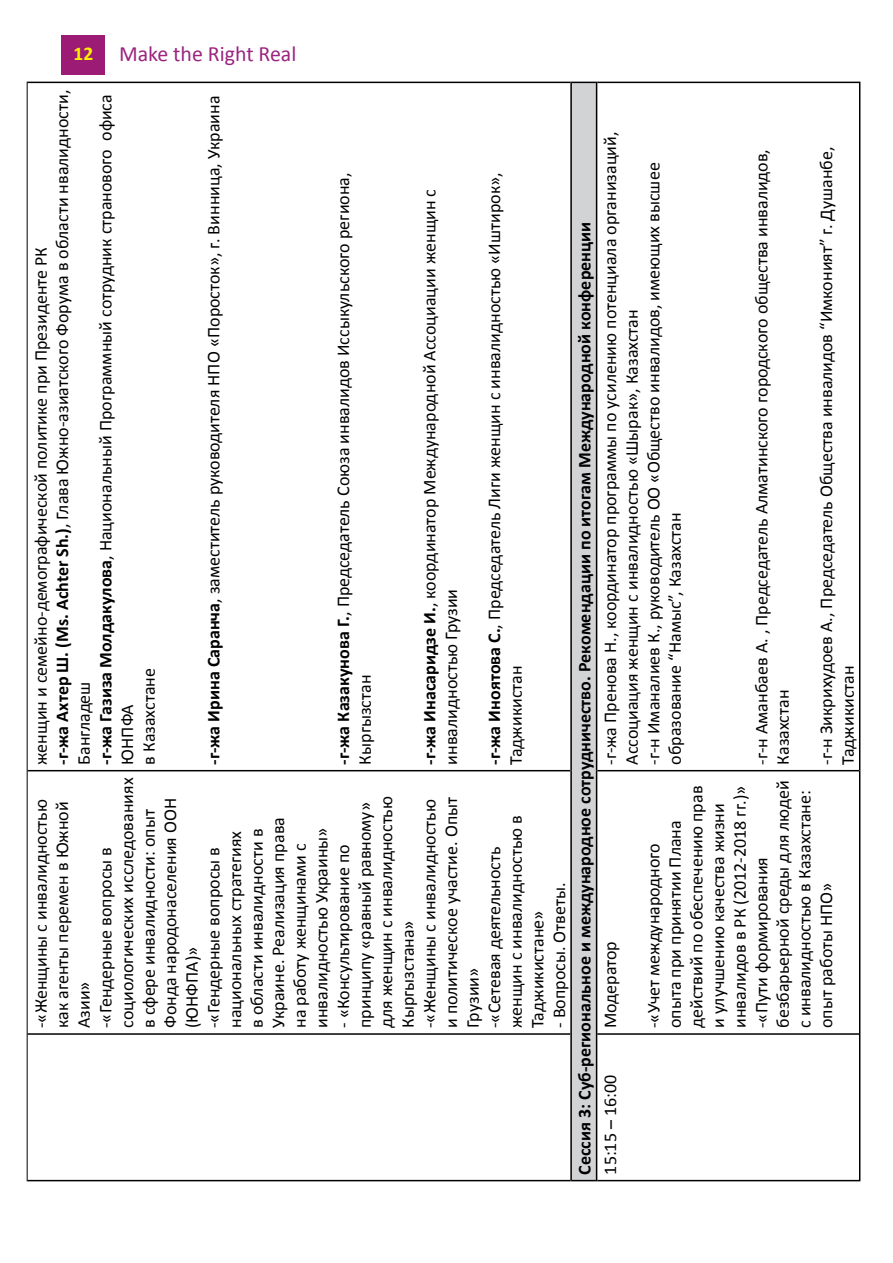
<style>
.page{position:relative;width:893px;height:1263px;background:#fff}
.page>*{position:absolute;margin:0;border:0;box-sizing:border-box;transform-origin:0 0}
.t1{font:21.9px "Calibri";color:#9a247e}
.t2{font:18px/21.6px "Calibri";color:#000}
.t3{font:700 18px "Calibri";color:#000}
.s1{font-weight:700;font-size:19.5px;color:#fff200}
.s2{font-weight:700}
</style>
<div class="page">
<div style="left:62px;top:35px;width:43px;height:39px;background:#9c1c75"></div>
<div style="left:571px;top:82px;width:26px;height:1098px;background:#d1d3d4"></div>
<hr style="left:28px;top:1180px;width:542px;height:1px;background:#000">
<hr style="left:28px;top:1033px;width:542px;height:2px;background:#000">
<hr style="left:28px;top:770px;width:542px;height:1px;background:#000">
<hr style="left:28px;top:82px;width:542px;height:1px;background:#000">
<hr style="left:570px;top:1034px;width:2px;height:147px;background:#000">
<svg style="left:572px;top:1180px;width:24px;height:1px"></svg>
<hr style="left:570px;top:771px;width:2px;height:263px;background:#000">
<hr style="left:570px;top:82px;width:2px;height:689px;background:#000">
<svg style="left:572px;top:82px;width:24px;height:1px"></svg>
<hr style="left:596px;top:1034px;width:1px;height:147px;background:#000">
<hr style="left:597px;top:1180px;width:262px;height:1px;background:#000">
<hr style="left:596px;top:771px;width:1px;height:263px;background:#000">
<hr style="left:597px;top:1033px;width:262px;height:2px;background:#000">
<hr style="left:596px;top:82px;width:1px;height:689px;background:#000">
<hr style="left:597px;top:770px;width:262px;height:1px;background:#000">
<hr style="left:597px;top:82px;width:262px;height:1px;background:#000">
<hr style="left:859px;top:1034px;width:1px;height:147px;background:#000">
<hr style="left:859px;top:771px;width:1px;height:263px;background:#000">
<hr style="left:859px;top:82px;width:1px;height:689px;background:#000">
<hr style="left:27px;top:1034px;width:1px;height:147px;background:#000">
<hr style="left:27px;top:771px;width:1px;height:263px;background:#000">
<hr style="left:27px;top:82px;width:1px;height:689px;background:#000">
<p class="t1" style="left:74px;top:40px;width:224px"><span class="s1">12</span> Make the Right Real</p>
<p class="t2" style="left:30px;top:765px;width:676px;rotate:-90deg">женщин и семейно-демографической политике при Президенте РК<br><span class="s2">-г-жа Ахтер Ш. (Ms. Achter Sh.)</span>, Глава Южно-азиатского Форума в области нвалидности, Бангладеш<br><span class="s2">-г-жа Газиза Молдакулова</span>, Национальный Программный сотрудник странового офиса ЮНПФА<br>в Казахстане</p>
<p class="t2" style="left:203px;top:765px;width:670px;rotate:-90deg"><span class="s2">-г-жа Ирина Саранча</span>, заместитель руководителя НПО «Поросток», г. Винница, Украина</p>
<p class="t2" style="left:332px;top:765px;width:594px;rotate:-90deg"><span class="s2">-г-жа Казакунова Г.</span>, Председатель Союза инвалидов Иссыкульского региона,<br>Кыргызстан</p>
<p class="t2" style="left:419px;top:765px;width:577px;rotate:-90deg"><span class="s2">-г-жа Инасаридзе И.</span>, координатор Международной Ассоциации женщин с инвалидностью Грузии</p>
<p class="t2" style="left:484px;top:765px;width:594px;rotate:-90deg"><span class="s2">-г-жа Иноятова С.</span>, Председатель Лиги женщин с инвалидностью «Иштирок»,<br>Таджикистан</p>
<p class="t2" style="left:30px;top:1028px;width:252px;rotate:-90deg">-«Женщины с инвалидностью как агенты перемен в Южной<br>Азии»<br>-«Гендерные вопросы в социологических исследованиях в сфере инвалидности: опыт<br>Фонда народонаселения ООН (ЮНФПА)»<br>-«Гендерные вопросы в национальных стратегиях<br>в области инвалидности в<br>Украине. Реализация права<br>на работу женщинами с инвалидностью Украины»</p>
<p class="t2" style="left:332px;top:1028px;width:233px;rotate:-90deg">- «Консультирование по принципу «равный равному» для женщин с инвалидностью<br>Кыргызстана»<br>-«Женщины с инвалидностью и политическое участие. Опыт<br>Грузии»<br>-«Сетевая деятельность женщин с инвалидностью в<br>Таджикистане»</p>
<p class="t2" style="left:548px;top:1028px;width:147px;rotate:-90deg">- Вопросы. Ответы.</p>
<p class="t3" style="left:573px;top:1174px;width:954px;rotate:-90deg">Сессия 3: Суб-региональное и международное сотрудничество. Рекомендации по итогам Международной конференции</p>
<p class="t2" style="left:599px;top:765px;width:634px;rotate:-90deg">-г-жа Пренова Н., координатор программы по усилению потенциала организаций, Ассоциация женщин с инвалидностью «Шырак», Казахстан<br>-г-н Иманалиев К., руководитель ОО «Общество инвалидов, имеющих высшее образование “Намыс”, Казахстан</p>
<p class="t2" style="left:751px;top:765px;width:617px;rotate:-90deg">-г-н Аманбаев А. , Председатель Алматинского городского общества инвалидов,<br>Казахстан</p>
<p class="t2" style="left:815px;top:765px;width:619px;rotate:-90deg">-г-н Зикрихудоев А., Председатель Общества инвалидов “Имконият” г. Душанбе,<br>Таджикистан</p>
<p class="t2" style="left:599px;top:1028px;width:88px;rotate:-90deg">Модератор</p>
<p class="t2" style="left:599px;top:1174px;width:101px;rotate:-90deg">15:15 – 16:00</p>
<p class="t2" style="left:643px;top:1028px;width:249px;rotate:-90deg">-«Учет международного<br>опыта при принятии Плана действий по обеспечению прав и улучшению качества жизни инвалидов в РК (2012-2018 гг.)» -«Пути формирования безбарьерной среды для людей с инвалидностью в Казахстане: опыт работы НПО»</p>
</div>
